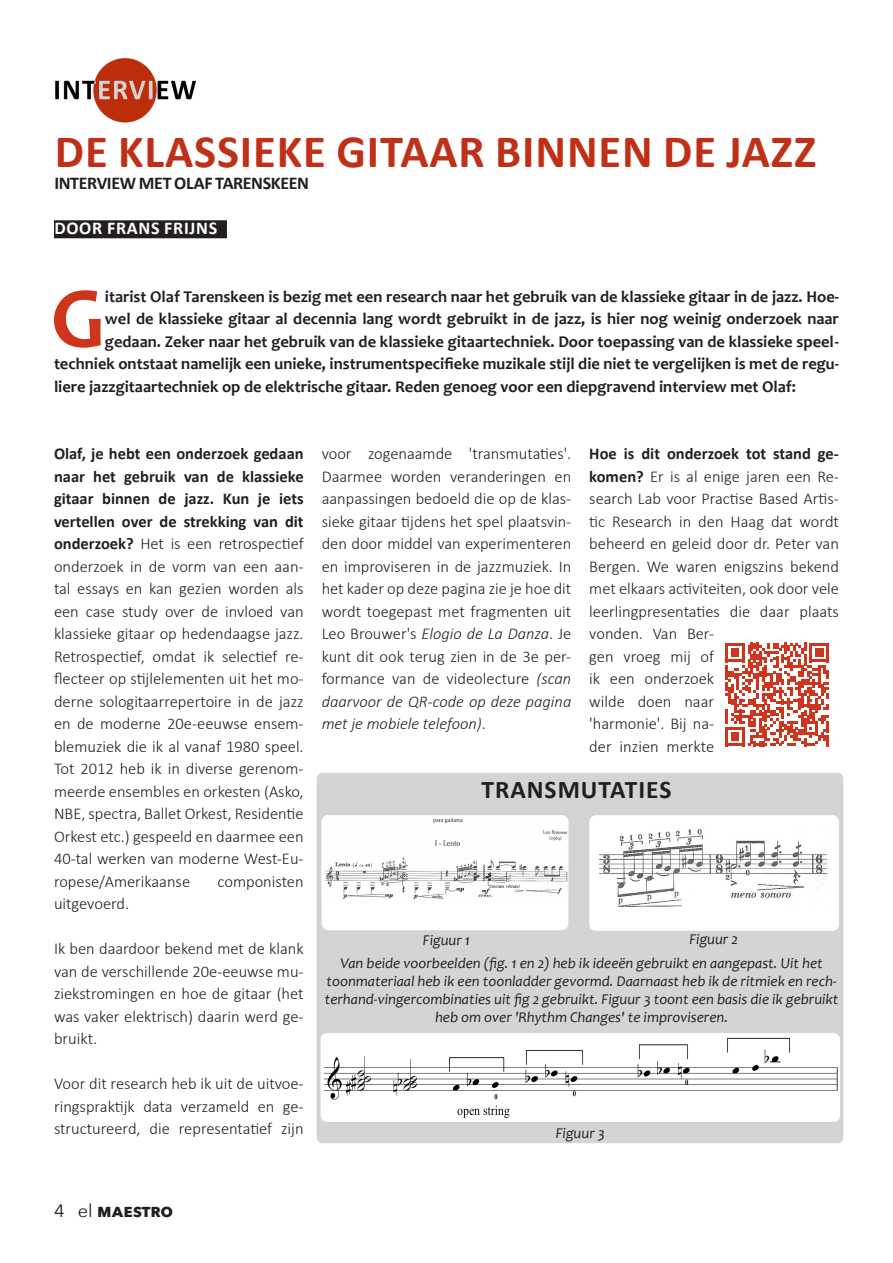
<style>
.page{position:relative;width:893px;height:1263px;background:#fff}
.page>*{position:absolute;margin:0;border:0;box-sizing:border-box;transform-origin:0 0}
.t1{font:700 87.3px "Candara";color:#cf351c}
.t2{font:700 46.5px "Calibri";letter-spacing:.02em;color:#c03019}
.t3{font:700 25.5px "Calibri";letter-spacing:.04em;color:#231f20}
.t4{font:700 18px "Calibri";letter-spacing:-.02em;color:#231f20}
.t5{font:700 18px "Calibri";letter-spacing:.04em;color:#fff}
.t6{font:700 18px "Avenir Next";color:#231f20}
.t7{font:300 16.5px/22.5px "Calibri";color:#231f20;text-align:justify}
.t8{font:700 16.5px "Candara";color:#231f20}
.t9{font:italic 15px/18px "Candara";color:#231f20;text-align:center}
.s1{color:#231f20}
.s2{font-weight:700}
.s3{font-style:italic}
.s4{font-weight:400}
</style>
<div class="page">
<div style="left:54px;top:220px;width:173px;height:18px;background:#231f20"></div>
<img style="left:55px;top:58px;width:141px;height:65px">
<div style="left:317px;top:773px;width:526px;height:370px;background:#d5d4d5;border-radius:6px"></div>
<svg style="left:725px;top:643px;width:104px;height:103px"></svg>
<img style="left:321px;top:1033px;width:519px;height:89px">
<div style="left:322px;top:815px;width:246px;height:115px;background:#fff;border-radius:6px"></div>
<img style="left:322px;top:815px;width:246px;height:85px">
<div style="left:589px;top:815px;width:250px;height:116px;background:#fff;border-radius:6px"></div>
<img style="left:600px;top:829px;width:228px;height:78px">
<h2 class="t2" style="left:55px;top:132px;width:763px">DE KLASSIEKE GITAAR BINNEN DE JAZZ</h2>
<p class="t4" style="left:54px;top:176px;width:256px">INTERVIEW MET OLAF TARENSKEEN</p>
<p class="t5" style="left:54px;top:221px;width:174px">DOOR FRANS FRIJNS <span class="s1">.</span></p>
<h1 class="t1" style="left:51px;top:263px;width:56px">G</h1>
<p class="t8" style="left:105px;top:286px;width:735px">itarist Olaf Tarenskeen is bezig met een research naar het gebruik van de klassieke gitaar in de jazz. Hoe-</p>
<p class="t8" style="left:105px;top:308px;width:735px">wel de klassieke gitaar al decennia lang wordt gebruikt in de jazz, is hier nog weinig onderzoek naar</p>
<p class="t8" style="left:105px;top:331px;width:735px">gedaan. Zeker naar het gebruik van de klassieke gitaartechniek. Door toepassing van de klassieke speel-</p>
<p class="t8" style="left:54px;top:353px;width:786px">techniek ontstaat namelijk een unieke, instrumentspecifieke muzikale stijl die niet te vergelijken is met de regu-</p>
<p class="t8" style="left:54px;top:376px;width:744px">liere jazzgitaartechniek op de elektrische gitaar. Reden genoeg voor een diepgravend interview met Olaf:</p>
<p class="t7" style="left:54px;top:444px;width:251px"><span class="s2">Olaf, je hebt een onderzoek gedaan naar het gebruik van de klassieke gitaar binnen de jazz. Kun je iets vertellen over de strekking van dit onderzoek?</span> Het is een retrospectief onderzoek in de vorm van een aan&shy;tal essays en kan gezien worden als een case study over de invloed van klassieke gitaar op hedendaagse jazz.<br>Retrospectief, omdat ik selectief re&shy;flecteer op stijlelementen uit het mo&shy;derne sologitaarrepertoire in de jazz en de moderne 20e-eeuwse ensem&shy;blemuziek die ik al vanaf 1980 speel.<br>Tot 2012 heb ik in diverse gerenom&shy;meerde ensembles en orkesten (Asko, NBE, spectra, Ballet Orkest, Residentie Orkest etc.) gespeeld en daarmee een 40-tal werken van moderne West-Eu&shy;ropese/Amerikaanse</p>
<p class="t7" style="left:218px;top:871px;width:88px">componisten</p>
<p class="t7" style="left:54px;top:894px;width:77px">uitgevoerd.</p>
<p class="t7" style="left:54px;top:939px;width:251px">Ik ben daardoor bekend met de klank van de verschillende 20e-eeuwse mu&shy;ziekstromingen en hoe de gitaar (het was vaker elektrisch) daarin werd ge&shy;bruikt.</p>
<p class="t7" style="left:54px;top:1074px;width:251px">Voor dit research heb ik uit de uitvoe&shy;ringspraktijk data verzameld en ge&shy;structureerd, die representatief zijn</p>
<p class="t7" style="left:322px;top:444px;width:251px">voor zogenaamde 'transmutaties'.<br>Daarmee worden veranderingen en aanpassingen bedoeld die op de klas&shy;sieke gitaar tijdens het spel plaatsvin&shy;den door middel van experimenteren en improviseren in de jazzmuziek. In het kader op deze pagina zie je hoe dit wordt toegepast met fragmenten uit Leo Brouwer's <span class="s3">Elogio de La Danza</span>. Je kunt dit ook terug zien in de 3e per&shy;formance van de videolecture <span class="s3">(scan daarvoor de QR-code op deze pagina met je mobiele telefoon)</span>.</p>
<p class="t7" style="left:589px;top:444px;width:251px;text-align:left"><span class="s2">Hoe is dit onderzoek tot stand ge&shy;komen?</span> Er is al enige jaren een Re&shy;search Lab voor Practise Based Artis&shy;tic Research in den Haag dat wordt beheerd en geleid door dr. Peter van<br>Bergen. We waren enigszins bekend met elkaars activiteiten, ook door vele leerlingpresentaties die daar plaats vonden. Van Ber-<br>gen vroeg mij of<br>ik een onderzoek<br>wilde doen naar<br>'harmonie'. Bij na-<br>der inzien merkte</p>
<h3 class="t3" style="left:481px;top:779px;width:191px">TRANSMUTATIES</h3>
<p class="t9" style="left:423px;top:931px;width:49px">Figuur 1</p>
<p class="t9" style="left:689px;top:930px;width:50px">Figuur 2</p>
<p class="t9" style="left:325px;top:954px;width:515px">Van beide voorbeelden (fig. 1 en 2) heb ik ideeën gebruikt en aangepast. Uit het toonmateriaal heb ik een toonladder gevormd. Daarnaast heb ik de ritmiek en rech&shy;terhand-vingercombinaties uit fig 2 gebruikt. Figuur 3 toont een basis die ik gebruikt heb om over 'Rhythm Changes' te improviseren.</p>
<p class="t9" style="left:556px;top:1124px;width:51px">Figuur 3</p>
<p class="t6" style="left:54px;top:1199px;width:121px"><span class="s4">4 el</span> maestro</p>
</div>
